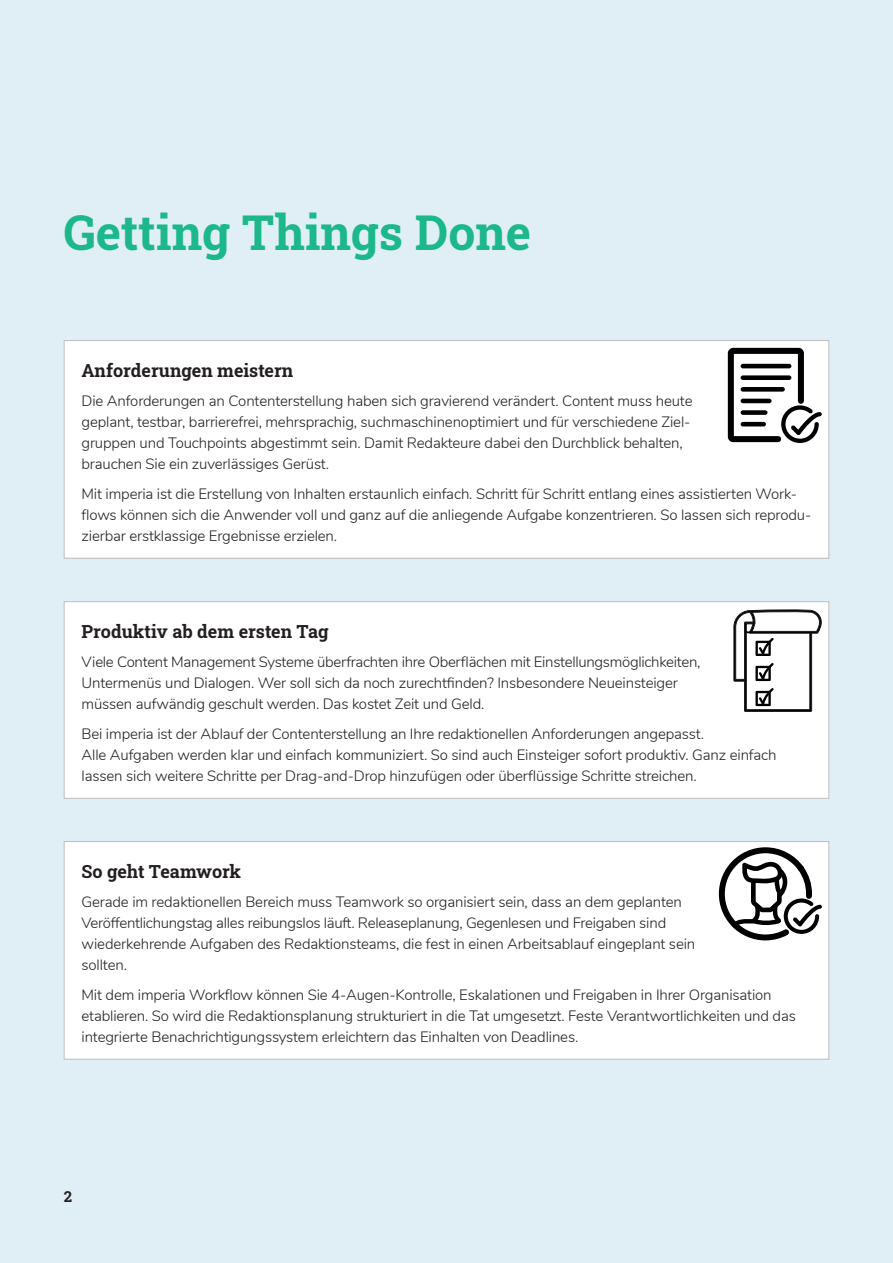
<style>
.page{position:relative;width:893px;height:1263px;background:#dfeff5}
.page>*{position:absolute;margin:0;border:0;box-sizing:border-box;transform-origin:0 0}
.t1{font:48px "Roboto Slab";color:#1cb78b}
.t2{font:18px "Roboto Slab";color:#231f20}
.t3{font:300 15px/21px "Nunito";letter-spacing:-.01em;color:#231f20}
.t4{font:15px "Roboto Slab";color:#231f20}
</style>
<div class="page">
<div style="left:64px;top:341px;width:765px;height:217px;background:#fff"></div>
<div style="left:64px;top:340px;width:765px;height:219px;border:1px solid #bcbdc0"></div>
<div style="left:64px;top:602px;width:765px;height:196px;background:#fff"></div>
<div style="left:64px;top:601px;width:765px;height:198px;border:1px solid #bcbdc0"></div>
<div style="left:64px;top:841px;width:765px;height:218px;background:#fff"></div>
<div style="left:64px;top:841px;width:765px;height:218px;border:1px solid #bcbdc0"></div>
<svg style="left:727px;top:347px;width:95px;height:96px"></svg>
<svg style="left:716px;top:557px;width:106px;height:384px"></svg>
<h1 class="t1" style="left:64px;top:200px;width:469px">Getting Things Done</h1>
<p class="t2" style="left:82px;top:358px;width:213px">Anforderungen meistern</p>
<p class="t3" style="left:82px;top:390px;width:612px">Die Anforderungen an Contenterstellung haben sich gravierend verändert. Content muss heute geplant, testbar, barrierefrei, mehrsprachig, suchmaschinenoptimiert und für verschiedene Ziel&shy;gruppen und Touchpoints abgestimmt sein. Damit Redakteure dabei den Durchblick behalten, brauchen Sie ein zuverlässiges Gerüst.</p>
<p class="t3" style="left:82px;top:482px;width:731px">Mit imperia ist die Erstellung von Inhalten erstaunlich einfach. Schritt für Schritt entlang eines assistierten Work&shy;flows können sich die Anwender voll und ganz auf die anliegende Aufgabe konzentrieren. So lassen sich reprodu&shy;zierbar erstklassige Ergebnisse erzielen.</p>
<p class="t2" style="left:82px;top:619px;width:249px">Produktiv ab dem ersten Tag</p>
<p class="t3" style="left:82px;top:651px;width:620px">Viele Content Management Systeme überfrachten ihre Oberflächen mit Einstellungsmöglichkeiten,<br>Untermenüs und Dialogen. Wer soll sich da noch zurechtfinden? Insbesondere Neueinsteiger müssen aufwändig geschult werden. Das kostet Zeit und Geld.</p>
<p class="t3" style="left:82px;top:722px;width:697px">Bei imperia ist der Ablauf der Contenterstellung an Ihre redaktionellen Anforderungen angepasst.<br>Alle Aufgaben werden klar und einfach kommuniziert. So sind auch Einsteiger sofort produktiv. Ganz einfach lassen sich weitere Schritte per Drag-and-Drop hinzufügen oder überflüssige Schritte streichen.</p>
<p class="t2" style="left:82px;top:859px;width:161px">So geht Teamwork</p>
<p class="t3" style="left:82px;top:891px;width:615px">Gerade im redaktionellen Bereich muss Teamwork so organisiert sein, dass an dem geplanten Veröffentlichungstag alles reibungslos läuft. Releaseplanung, Gegenlesen und Freigaben sind wiederkehrende Aufgaben des Redaktionsteams, die fest in einen Arbeitsablauf eingeplant sein sollten.</p>
<p class="t3" style="left:82px;top:983px;width:716px">Mit dem imperia Workflow können Sie 4-Augen-Kontrolle, Eskalationen und Freigaben in Ihrer Organisation etablieren. So wird die Redaktionsplanung strukturiert in die Tat umgesetzt. Feste Verantwortlichkeiten und das integrierte Benachrichtigungssystem erleichtern das Einhalten von Deadlines.</p>
<p class="t4" style="left:64px;top:1186px;width:10px">2</p>
</div>
